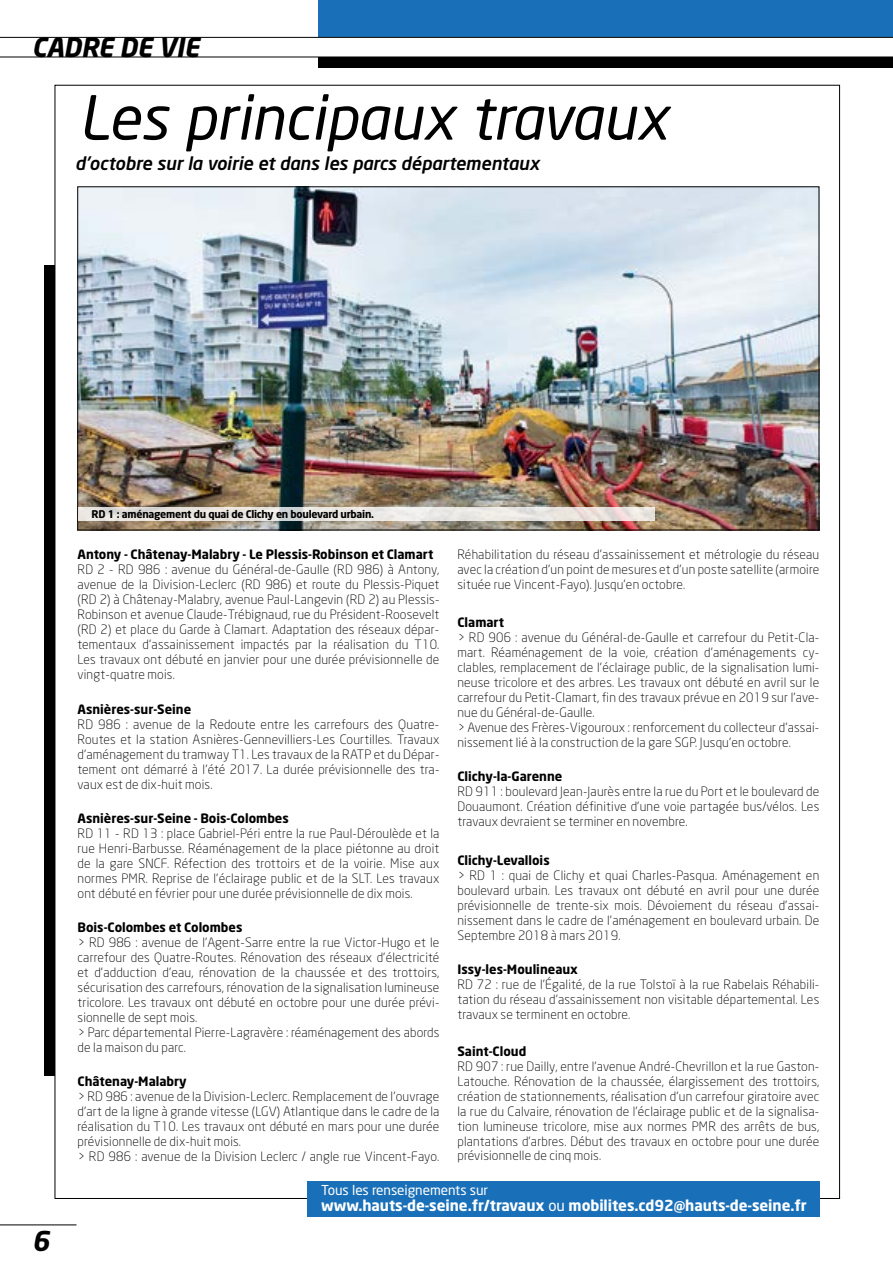
<style>
.page{position:relative;width:893px;height:1263px;background:#fff}
.page>*{position:absolute;margin:0;border:0;box-sizing:border-box;transform-origin:0 0}
.t1{font:italic 60px "Neo Sans";letter-spacing:-.005em;color:#000}
.t2{font:italic 700 27px "Neo Sans";color:#000}
.t3{font:italic 700 26.25px "Neo Sans";letter-spacing:-.01em;color:#000}
.t4{font:italic 500 18px "Neo Sans";letter-spacing:-.005em;color:#000}
.t5{font:700 15px "Neo Sans";letter-spacing:-.005em;color:#fff}
.t6{font:13.5px "Neo Sans";letter-spacing:-.005em;color:#fff}
.t7{font:300 12.75px/15px "Neo Sans";letter-spacing:.015em;color:#000;text-align:justify}
.t8{font:700 12.75px "Neo Sans";color:#000}
.t9{font:700 10.5px "Neo Sans";letter-spacing:-.025em;color:#000}
.s1{font-weight:400}
</style>
<div class="page">
<div style="left:318px;top:22px;width:575px;height:46px;background:#000"></div>
<hr style="left:0;top:1224px;width:77px;height:1px;background:#000">
<div style="left:318px;top:0;width:575px;height:51px;background:#1a70b8"></div>
<svg style="left:0;top:37px;width:893px;height:20px"></svg>
<div style="left:45px;top:266px;width:126px;height:810px;background:#000"></div>
<div style="left:55px;top:85px;width:785px;height:1113px;background:#fff"></div>
<div style="left:307px;top:1181px;width:512px;height:36px;background:#1a70b8"></div>
<img style="left:80px;top:189px;width:737px;height:339px">
<svg style="left:79px;top:507px;width:576px;height:14px;fill:#eae6e1"></svg>
<h3 class="t3" style="left:32px;top:30px;width:169px">CADRE DE VIE</h3>
<h1 class="t1" style="left:79px;top:81px;width:591px">Les principaux travaux</h1>
<h3 class="t4" style="left:75px;top:151px;width:466px">d'octobre sur la voirie et dans les parcs départementaux</h3>
<p class="t9" style="left:92px;top:507px;width:284px">RD 1 : aménagement du quai de Clichy en boulevard urbain.</p>
<h2 class="t2" style="left:32px;top:1224px;width:19px">6</h2>
<p class="t7" style="left:457px;top:546px;width:363px">Réhabilitation du réseau d’assainissement et métrologie du réseau avec la création d’un point de mesures et d’un poste satellite (armoire située rue Vincent-Fayo). Jusqu’en octobre.</p>
<p class="t8" style="left:457px;top:614px;width:48px">Clamart</p>
<p class="t7" style="left:457px;top:630px;width:363px;text-align:left">&gt; RD 906 : avenue du Général-de-Gaulle et carrefour du Petit-Cla&shy;mart. Réaménagement de la voie, création d’aménagements cy&shy;clables, remplacement de l’éclairage public, de la signalisation lumi&shy;neuse tricolore et des arbres. Les travaux ont débuté en avril sur le carrefour du Petit-Clamart, fin des travaux prévue en 2019 sur l’ave&shy;nue du Général-de-Gaulle.<br>&gt; Avenue des Frères-Vigouroux : renforcement du collecteur d’assai&shy;nissement lié à la construction de la gare SGP. Jusqu’en octobre.</p>
<p class="t8" style="left:457px;top:768px;width:106px">Clichy-la-Garenne</p>
<p class="t7" style="left:457px;top:784px;width:363px">RD 911 : boulevard Jean-Jaurès entre la rue du Port et le boulevard de Douaumont. Création définitive d’une voie partagée bus/vélos. Les travaux devraient se terminer en novembre.</p>
<p class="t8" style="left:457px;top:852px;width:94px">Clichy-Levallois</p>
<p class="t7" style="left:457px;top:868px;width:363px">&gt; RD 1 : quai de Clichy et quai Charles-Pasqua. Aménagement en boulevard urbain. Les travaux ont débuté en avril pour une durée prévisionnelle de trente-six mois. Dévoiement du réseau d’assai&shy;nissement dans le cadre de l’aménagement en boulevard urbain. De Septembre 2018 à mars 2019.</p>
<p class="t8" style="left:457px;top:961px;width:122px">Issy-les-Moulineaux</p>
<p class="t7" style="left:457px;top:977px;width:363px">RD 72 : rue de l’Égalité, de la rue Tolstoï à la rue Rabelais Réhabili&shy;tation du réseau d’assainissement non visitable départemental. Les travaux se terminent en octobre.</p>
<p class="t8" style="left:457px;top:1042px;width:70px">Saint-Cloud</p>
<p class="t7" style="left:457px;top:1058px;width:363px">RD 907 : rue Dailly, entre l’avenue André-Chevrillon et la rue Gaston-Latouche. Rénovation de la chaussée, élargissement des trottoirs, création de stationnements, réalisation d’un carrefour giratoire avec la rue du Calvaire, rénovation de l’éclairage public et de la signalisa&shy;tion lumineuse tricolore, mise aux normes PMR des arrêts de bus, plantations d’arbres. Début des travaux en octobre pour une durée prévisionnelle de cinq mois.</p>
<p class="t6" style="left:321px;top:1182px;width:168px">Tous les renseignements sur</p>
<p class="t5" style="left:321px;top:1196px;width:487px">www.hauts-de-seine.fr/travaux <span class="s1">ou</span> mobilites.cd92@hauts-de-seine.fr</p>
<p class="t8" style="left:78px;top:546px;width:357px">Antony - Châtenay-Malabry - Le Plessis-Robinson et Clamart</p>
<p class="t7" style="left:78px;top:562px;width:363px">RD 2 - RD 986 : avenue du Général-de-Gaulle (RD 986) à Antony, avenue de la Division-Leclerc (RD 986) et route du Plessis-Piquet (RD 2) à Châtenay-Malabry, avenue Paul-Langevin (RD 2) au Plessis-Robinson et avenue Claude-Trébignaud, rue du Président-Roosevelt (RD 2) et place du Garde à Clamart. Adaptation des réseaux dépar&shy;tementaux d’assainissement impactés par la réalisation du T10.<br>Les travaux ont débuté en janvier pour une durée prévisionnelle de vingt-quatre mois.</p>
<p class="t8" style="left:78px;top:701px;width:115px">Asnières-sur-Seine</p>
<p class="t7" style="left:78px;top:716px;width:363px">RD 986 : avenue de la Redoute entre les carrefours des Quatre-Routes et la station Asnières-Gennevilliers-Les Courtilles. Travaux d’aménagement du tramway T1. Les travaux de la RATP et du Dépar&shy;tement ont démarré à l’été 2017. La durée prévisionnelle des tra&shy;vaux est de dix-huit mois.</p>
<p class="t8" style="left:78px;top:810px;width:213px">Asnières-sur-Seine - Bois-Colombes</p>
<p class="t7" style="left:78px;top:826px;width:363px">RD 11 - RD 13 : place Gabriel-Péri entre la rue Paul-Déroulède et la rue Henri-Barbusse. Réaménagement de la place piétonne au droit de la gare SNCF. Réfection des trottoirs et de la voirie. Mise aux normes PMR. Reprise de l’éclairage public et de la SLT. Les travaux ont débuté en février pour une durée prévisionnelle de dix mois.</p>
<p class="t8" style="left:78px;top:919px;width:166px">Bois-Colombes et Colombes</p>
<p class="t7" style="left:78px;top:935px;width:363px;text-align:left">&gt; RD 986 : avenue de l’Agent-Sarre entre la rue Victor-Hugo et le carrefour des Quatre-Routes. Rénovation des réseaux d’électricité et d’adduction d’eau, rénovation de la chaussée et des trottoirs, sécurisation des carrefours, rénovation de la signalisation lumineuse tricolore. Les travaux ont débuté en octobre pour une durée prévi&shy;sionnelle de sept mois.<br>&gt; Parc départemental Pierre-Lagravère : réaménagement des abords de la maison du parc.</p>
<p class="t8" style="left:78px;top:1073px;width:111px">Châtenay-Malabry</p>
<p class="t7" style="left:78px;top:1089px;width:363px;text-align:left">&gt; RD 986 : avenue de la Division-Leclerc. Remplacement de l’ouvrage d’art de la ligne à grande vitesse (LGV) Atlantique dans le cadre de la réalisation du T10. Les travaux ont débuté en mars pour une durée prévisionnelle de dix-huit mois.<br>&gt; RD 986 : avenue de la Division Leclerc / angle rue Vincent-Fayo.</p>
</div>
